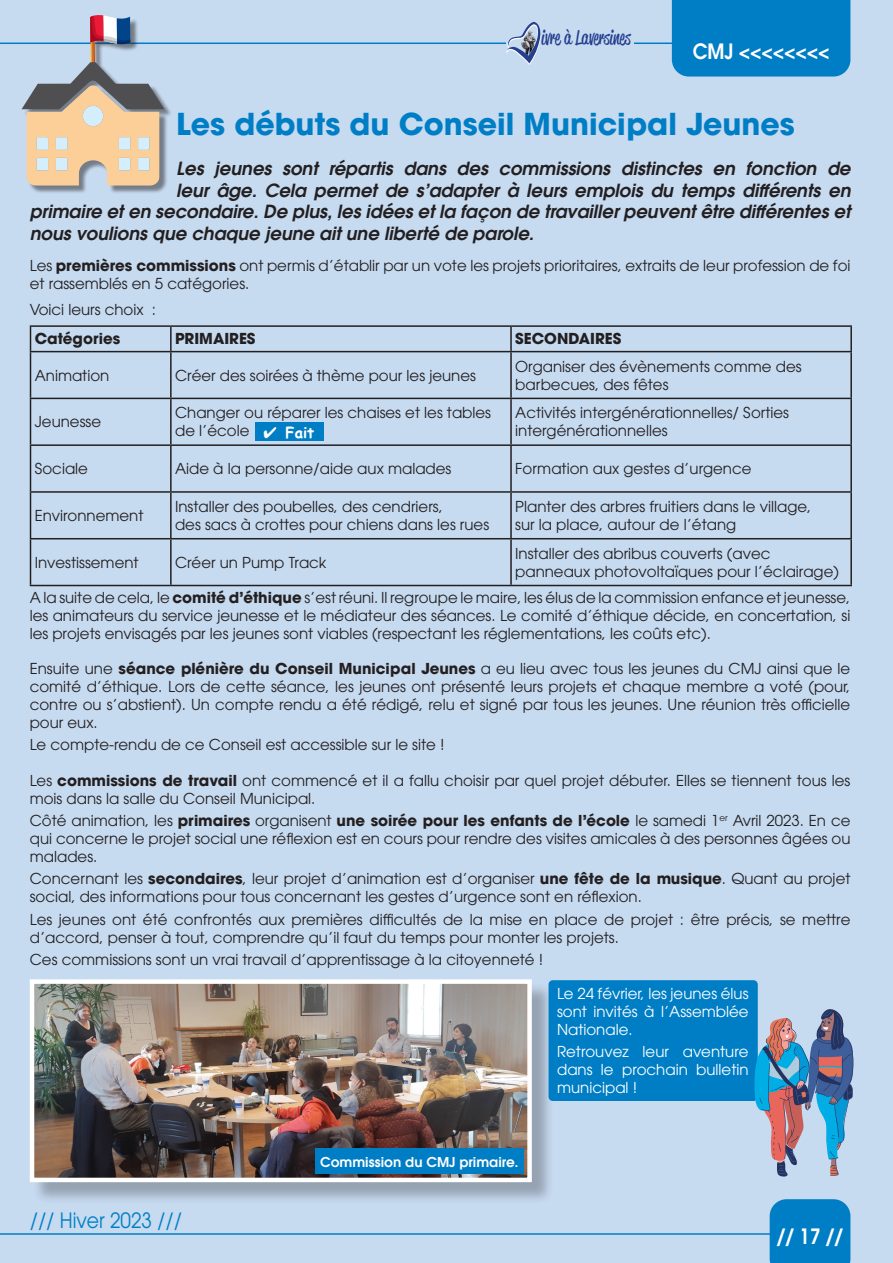
<style>
.page{position:relative;width:893px;height:1263px;background:#c6daf0}
.page>*{position:absolute;margin:0;border:0;box-sizing:border-box;transform-origin:0 0}
.t1{font:700 30px "ITC Avant Garde Std";color:#007ec5}
.t2{font:600 21px "ITC Avant Garde Std";color:#fff;scale:.9 1}
.t3{font:21px "ITC Avant Garde Std";color:#007ec5;scale:.9 1}
.t4{font:19.5px "Reklame Script";color:#253f8e}
.t5{font:italic 600 18px "ITC Avant Garde Std";color:#231f20}
.t6{font:15px/18px "ITC Avant Garde Std";color:#231f20}
.t7{font:15px/18px "ITC Avant Garde Std";color:#fff;text-align:justify}
.t8{font:700 15px "ITC Avant Garde Std";color:#231f20}
.t9{font:600 15px "Avant Garde Gothic Itc T";color:#fff}
.t10{font:700 15px "Comic Sans MS";color:#fff}
.s1{font-family:"Avant Garde";font-weight:700}
.s2{font-weight:700}
</style>
<div class="page">
<div style="left:770px;top:1199px;width:80px;height:64px;background:#007ec5"></div>
<hr style="left:30px;top:325px;width:141px;height:2px;background:#231f20">
<svg style="left:30px;top:327px;width:1px;height:24px"></svg>
<hr style="left:171px;top:325px;width:340px;height:2px;background:#231f20">
<hr style="left:170px;top:327px;width:2px;height:24px;background:#231f20">
<hr style="left:511px;top:325px;width:341px;height:2px;background:#231f20">
<hr style="left:510px;top:327px;width:2px;height:24px;background:#231f20">
<hr style="left:850px;top:327px;width:2px;height:24px;background:#231f20">
<hr style="left:30px;top:351px;width:141px;height:1px;background:#231f20">
<hr style="left:30px;top:352px;width:1px;height:46px;background:#231f20">
<hr style="left:171px;top:351px;width:340px;height:1px;background:#231f20">
<hr style="left:170px;top:352px;width:2px;height:46px;background:#231f20">
<hr style="left:511px;top:351px;width:341px;height:1px;background:#231f20">
<hr style="left:510px;top:352px;width:2px;height:46px;background:#231f20">
<hr style="left:850px;top:352px;width:2px;height:46px;background:#231f20">
<hr style="left:30px;top:398px;width:141px;height:1px;background:#231f20">
<hr style="left:30px;top:399px;width:1px;height:45px;background:#231f20">
<hr style="left:171px;top:398px;width:340px;height:1px;background:#231f20">
<hr style="left:170px;top:399px;width:2px;height:45px;background:#231f20">
<hr style="left:511px;top:398px;width:341px;height:1px;background:#231f20">
<hr style="left:510px;top:399px;width:2px;height:45px;background:#231f20">
<hr style="left:850px;top:399px;width:2px;height:45px;background:#231f20">
<hr style="left:30px;top:444px;width:141px;height:2px;background:#231f20">
<hr style="left:30px;top:446px;width:1px;height:45px;background:#231f20">
<hr style="left:171px;top:444px;width:340px;height:2px;background:#231f20">
<hr style="left:170px;top:446px;width:2px;height:45px;background:#231f20">
<hr style="left:511px;top:444px;width:341px;height:2px;background:#231f20">
<hr style="left:510px;top:446px;width:2px;height:45px;background:#231f20">
<hr style="left:850px;top:446px;width:2px;height:45px;background:#231f20">
<hr style="left:30px;top:491px;width:141px;height:2px;background:#231f20">
<hr style="left:30px;top:493px;width:1px;height:45px;background:#231f20">
<hr style="left:171px;top:491px;width:340px;height:2px;background:#231f20">
<hr style="left:170px;top:493px;width:2px;height:45px;background:#231f20">
<hr style="left:511px;top:491px;width:341px;height:2px;background:#231f20">
<hr style="left:510px;top:493px;width:2px;height:45px;background:#231f20">
<hr style="left:850px;top:493px;width:2px;height:45px;background:#231f20">
<hr style="left:30px;top:538px;width:141px;height:1px;background:#231f20">
<hr style="left:30px;top:539px;width:1px;height:46px;background:#231f20">
<hr style="left:171px;top:538px;width:340px;height:1px;background:#231f20">
<hr style="left:170px;top:539px;width:2px;height:46px;background:#231f20">
<hr style="left:511px;top:538px;width:341px;height:1px;background:#231f20">
<hr style="left:510px;top:539px;width:2px;height:46px;background:#231f20">
<hr style="left:850px;top:539px;width:2px;height:46px;background:#231f20">
<hr style="left:30px;top:585px;width:141px;height:1px;background:#231f20">
<hr style="left:171px;top:585px;width:340px;height:1px;background:#231f20">
<hr style="left:511px;top:585px;width:341px;height:1px;background:#231f20">
<hr style="left:0;top:43px;width:723px;height:1px;background:#007ec5">
<hr style="left:0;top:1233px;width:799px;height:2px;background:#007ec5">
<div style="left:32px;top:982px;width:522px;height:222px;background:#231f20;opacity:.3"></div>
<img style="left:35px;top:984px;width:492px;height:193px">
<div style="left:30px;top:979px;width:502px;height:203px;border:4px solid #fff"></div>
<div style="left:506px;top:28px;width:128px;height:31px;background:#c6daf0"></div>
<div style="left:672px;top:0;width:178px;height:77px;background:#007ec5"></div>
<div style="left:23px;top:16px;width:149px;height:177px;background:#231f20;opacity:.5"></div>
<svg style="left:22px;top:15px;width:142px;height:171px"></svg>
<svg style="left:507px;top:22px;width:34px;height:43px"></svg>
<div style="left:255px;top:422px;width:68px;height:19px;background:#007ec5"></div>
<div style="left:549px;top:980px;width:209px;height:121px;background:#007ec5;border-radius:4px"></div>
<svg style="left:754px;top:1009px;width:99px;height:167px"></svg>
<div style="left:315px;top:1148px;width:208px;height:26px;background:#007ec5"></div>
<h3 class="t4" style="left:541px;top:24px;width:91px">ivre à Laversines</h3>
<h2 class="t2" style="left:693px;top:38px;width:154px">CMJ &lt;&lt;&lt;&lt;&lt;&lt;&lt;&lt;</h2>
<h1 class="t1" style="left:176px;top:104px;width:620px">Les débuts du Conseil Municipal Jeunes</h1>
<p class="t5" style="left:176px;top:157px;width:676px">Les jeunes sont répartis dans des commissions distinctes en fonction de</p>
<p class="t5" style="left:176px;top:178px;width:676px">leur âge. Cela permet de s’adapter à leurs emplois du temps différents en</p>
<p class="t5" style="left:30px;top:200px;width:822px">primaire et en secondaire. De plus, les idées et la façon de travailler peuvent être différentes et</p>
<p class="t5" style="left:30px;top:221px;width:506px">nous voulions que chaque jeune ait une liberté de parole.</p>
<p class="t6" style="left:30px;top:257px;width:822px">Les <span class="s1">premières commissions</span> ont permis d’établir par un vote les projets prioritaires, extraits de leur profession de foi et rassemblés en 5 catégories.</p>
<p class="t6" style="left:30px;top:300px;width:128px">Voici leurs choix :</p>
<p class="t8" style="left:35px;top:329px;width:87px">Catégories</p>
<p class="t8" style="left:175px;top:329px;width:82px">PRIMAIRES</p>
<p class="t8" style="left:515px;top:329px;width:108px">SECONDAIRES</p>
<p class="t6" style="left:35px;top:366px;width:76px">Animation</p>
<p class="t6" style="left:175px;top:366px;width:302px">Créer des soirées à thème pour les jeunes</p>
<p class="t6" style="left:515px;top:357px;width:288px">Organiser des évènements comme des barbecues, des fêtes</p>
<p class="t6" style="left:35px;top:413px;width:68px">Jeunesse</p>
<p class="t6" style="left:175px;top:404px;width:318px">Changer ou réparer les chaises et les tables de l’école</p>
<p class="t6" style="left:515px;top:404px;width:275px">Activités intergénérationnelles/ Sorties intergénérationnelles</p>
<p class="t6" style="left:35px;top:459px;width:55px">Sociale</p>
<p class="t6" style="left:175px;top:459px;width:278px">Aide à la personne/aide aux malades</p>
<p class="t6" style="left:515px;top:459px;width:238px">Formation aux gestes d’urgence</p>
<p class="t6" style="left:35px;top:506px;width:110px">Environnement</p>
<p class="t6" style="left:175px;top:497px;width:316px">Installer des poubelles, des cendriers,<br>des sacs à crottes pour chiens dans les rues</p>
<p class="t6" style="left:515px;top:497px;width:298px">Planter des arbres fruitiers dans le village, sur la place, autour de l’étang</p>
<p class="t6" style="left:35px;top:553px;width:105px">Investissement</p>
<p class="t6" style="left:175px;top:553px;width:153px">Créer un Pump Track</p>
<p class="t6" style="left:515px;top:544px;width:325px">Installer des abribus couverts (avec panneaux photovoltaïques pour l’éclairage)</p>
<p class="t6" style="left:30px;top:588px;width:822px;text-align:justify">A la suite de cela, le <span class="s2">comité d’éthique</span> s’est réuni. Il regroupe le maire, les élus de la commission enfance et jeunesse, les animateurs du service jeunesse et le médiateur des séances. Le comité d’éthique décide, en concertation, si les projets envisagés par les jeunes sont viables (respectant les réglementations, les coûts etc).</p>
<p class="t6" style="left:30px;top:659px;width:822px;text-align:justify">Ensuite une <span class="s2">séance plénière du Conseil Municipal Jeunes</span> a eu lieu avec tous les jeunes du CMJ ainsi que le comité d’éthique. Lors de cette séance, les jeunes ont présenté leurs projets et chaque membre a voté (pour, contre ou s’abstient). Un compte rendu a été rédigé, relu et signé par tous les jeunes. Une réunion très officielle pour eux.</p>
<p class="t6" style="left:30px;top:736px;width:416px">Le compte-rendu de ce Conseil est accessible sur le site !</p>
<p class="t6" style="left:30px;top:771px;width:822px">Les <span class="s2">commissions de travail</span> ont commencé et il a fallu choisir par quel projet débuter. Elles se tiennent tous les mois dans la salle du Conseil Municipal.</p>
<p class="t6" style="left:30px;top:811px;width:822px;text-align:justify">Côté animation, les <span class="s2">primaires</span> organisent <span class="s2">une soirée pour les enfants de l’école</span> le samedi 1<sup>er</sup> Avril 2023. En ce qui concerne le projet social une réflexion est en cours pour rendre des visites amicales à des personnes âgées ou malades.</p>
<p class="t6" style="left:30px;top:870px;width:822px">Concernant les <span class="s2">secondaires</span>, leur projet d’animation est d’organiser <span class="s2">une fête de la musique</span>. Quant au projet social, des informations pour tous concernant les gestes d’urgence sont en réflexion.</p>
<p class="t6" style="left:30px;top:910px;width:822px">Les jeunes ont été confrontés aux premières difficultés de la mise en place de projet : être précis, se mettre d’accord, penser à tout, comprendre qu’il faut du temps pour monter les projets.</p>
<p class="t6" style="left:30px;top:950px;width:515px">Ces commissions sont un vrai travail d’apprentissage à la citoyenneté !</p>
<p class="t10" style="left:264px;top:421px;width:52px">✔ Fait</p>
<h2 class="t3" style="left:30px;top:1207px;width:171px">/// Hiver 2023 ///</h2>
<p class="t9" style="left:320px;top:1153px;width:200px">Commission du CMJ primaire.</p>
<p class="t7" style="left:557px;top:984px;width:193px">Le 24 février, les jeunes élus sont invités à l’Assemblée Nationale.</p>
<p class="t7" style="left:557px;top:1042px;width:193px">Retrouvez leur aventure dans le prochain bulletin municipal !</p>
<h2 class="t2" style="left:777px;top:1222px;width:75px">// 17 //</h2>
</div>
